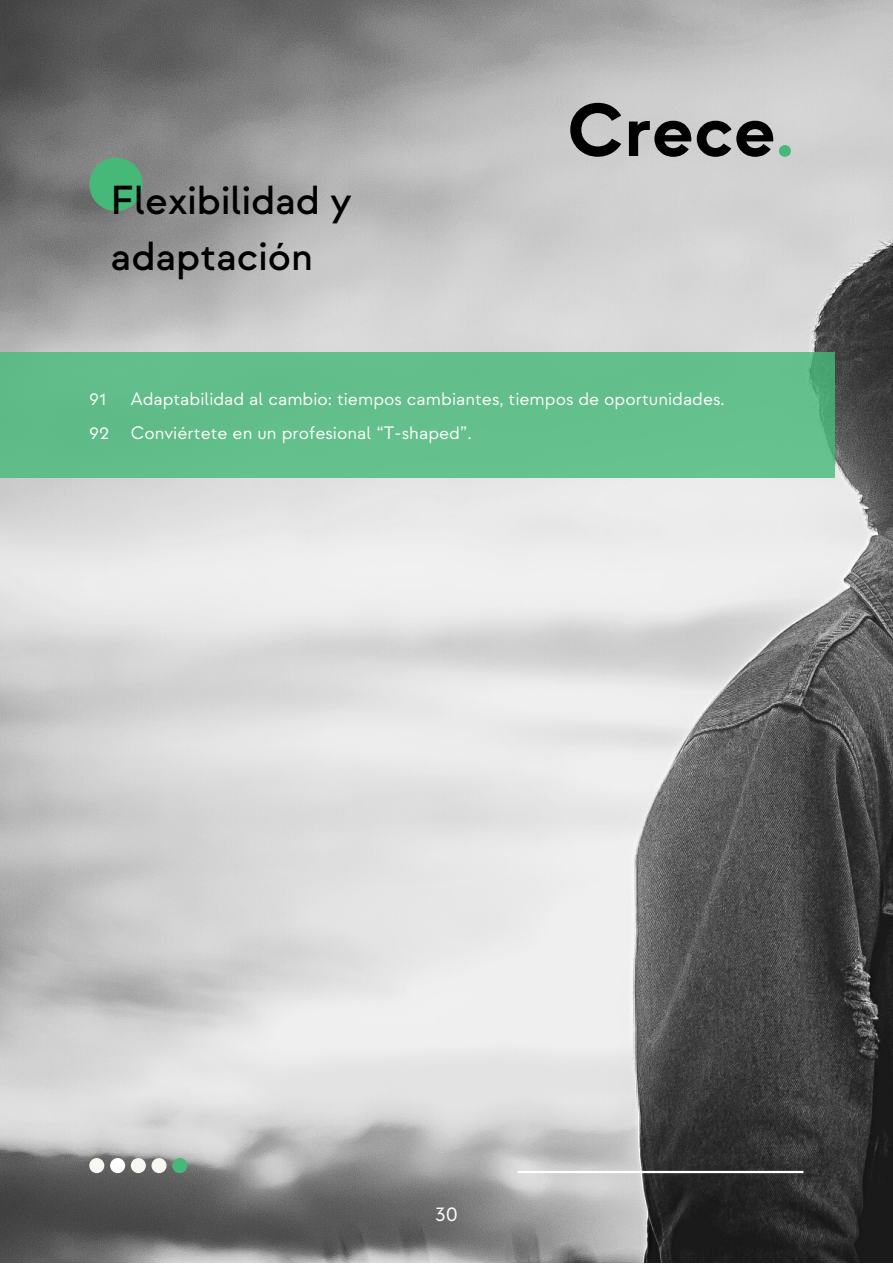
<style>
.page{position:relative;width:893px;height:1264px;background:#fff}
.page>*{position:absolute;margin:0;border:0;box-sizing:border-box;transform-origin:0 0}
.t1{font:700 74.85px "Strawford";color:#000}
.t2{font:500 40.5px/56.2px "Strawford";color:#000}
.t3{font:21px "Strawford";color:#fff}
.t4{font:18px "Strawford";color:#fff}
.s1{color:#46b978}
</style>
<div class="page">
<img style="left:0;top:0;width:892px;height:1262px">
<div style="left:89px;top:1157px;width:15px;height:16px;background:#f8f7f2;border-radius:50%"></div>
<div style="left:110px;top:1157px;width:15px;height:16px;background:#fff;border-radius:50%"></div>
<hr style="left:517px;top:1170px;width:286px;height:3px;background:#fff">
<div style="left:131px;top:1157px;width:15px;height:16px;background:#f8f7f2;border-radius:50%"></div>
<div style="left:151px;top:1157px;width:15px;height:16px;background:#f8f7f2;border-radius:50%"></div>
<div style="left:172px;top:1157px;width:15px;height:16px;background:#46b978;border-radius:50%"></div>
<div style="left:89px;top:158px;width:54px;height:53px;background:#46b978;border-radius:50%"></div>
<div style="left:0;top:352px;width:834px;height:126px;background:#63bf8b"></div>
<p class="t2" style="left:110px;top:174px;width:243px">Flexibilidad y adaptación</p>
<p class="t1" style="left:567px;top:89px;width:228px">Crece<span class="s1">.</span></p>
<p class="t4" style="left:89px;top:389px;width:19px">91</p>
<p class="t4" style="left:89px;top:422px;width:22px">92</p>
<p class="t4" style="left:131px;top:389px;width:595px">Adaptabilidad al cambio: tiempos cambiantes, tiempos de oportunidades.</p>
<p class="t4" style="left:131px;top:422px;width:342px">Conviértete en un profesional “T-shaped”.</p>
<p class="t3" style="left:434px;top:1202px;width:25px">30</p>
</div>
